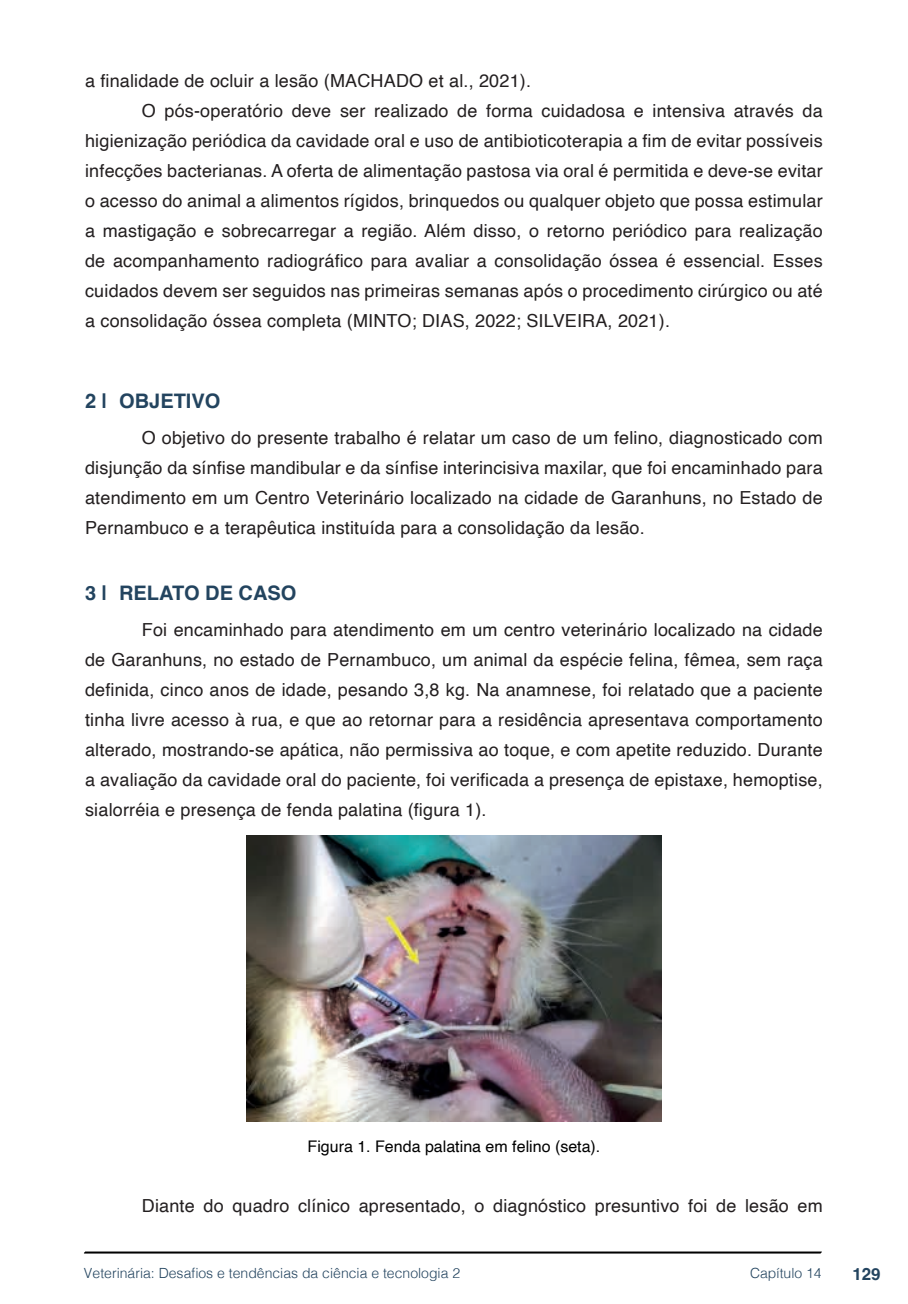
<style>
.page{position:relative;width:908px;height:1304px;background:#fff}
.page>*{position:absolute;margin:0;border:0;box-sizing:border-box;transform-origin:0 0}
.t1{font:700 20px "Helvetica";color:#23445f}
.t2{font:18px/30px "Helvetica";letter-spacing:.01em;color:#231f20;text-align:justify}
.t3{font:700 16.8px "Helvetica";color:#23445f}
.t4{font:16px "Helvetica";color:#000}
.t5{font:300 14px "Helvetica";color:#23445f}
</style>
<div class="page">
<svg style="left:84px;top:1251px;width:737px;height:3px;background:#515151"></svg>
<img style="left:246px;top:836px;width:415px;height:285px">
<p class="t2" style="left:85px;top:66px;width:447px">a finalidade de ocluir a lesão (MACHADO et al., 2021).</p>
<p class="t2" style="left:142px;top:96px;width:682px">O pós-operatório deve ser realizado de forma cuidadosa e intensiva através da</p>
<p class="t2" style="left:85px;top:126px;width:738px">higienização periódica da cavidade oral e uso de antibioticoterapia a fim de evitar possíveis</p>
<p class="t2" style="left:85px;top:156px;width:738px">infecções bacterianas. A oferta de alimentação pastosa via oral é permitida e deve-se evitar</p>
<p class="t2" style="left:85px;top:186px;width:738px">o acesso do animal a alimentos rígidos, brinquedos ou qualquer objeto que possa estimular</p>
<p class="t2" style="left:85px;top:216px;width:738px">a mastigação e sobrecarregar a região. Além disso, o retorno periódico para realização</p>
<p class="t2" style="left:85px;top:246px;width:738px">de acompanhamento radiográfico para avaliar a consolidação óssea é essencial. Esses</p>
<p class="t2" style="left:85px;top:276px;width:738px">cuidados devem ser seguidos nas primeiras semanas após o procedimento cirúrgico ou até</p>
<p class="t2" style="left:85px;top:306px;width:586px">a consolidação óssea completa (MINTO; DIAS, 2022; SILVEIRA, 2021).</p>
<p class="t1" style="left:85px;top:389px;width:137px">2 | OBJETIVO</p>
<p class="t2" style="left:85px;top:423px;width:738px;text-indent:57px">O objetivo do presente trabalho é relatar um caso de um felino, diagnosticado com disjunção da sínfise mandibular e da sínfise interincisiva maxilar, que foi encaminhado para atendimento em um Centro Veterinário localizado na cidade de Garanhuns, no Estado de Pernambuco e a terapêutica instituída para a consolidação da lesão.</p>
<p class="t1" style="left:85px;top:581px;width:213px">3 | RELATO DE CASO</p>
<p class="t2" style="left:85px;top:615px;width:738px;text-indent:57px">Foi encaminhado para atendimento em um centro veterinário localizado na cidade de Garanhuns, no estado de Pernambuco, um animal da espécie felina, fêmea, sem raça definida, cinco anos de idade, pesando 3,8 kg. Na anamnese, foi relatado que a paciente tinha livre acesso à rua, e que ao retornar para a residência apresentava comportamento alterado, mostrando-se apática, não permissiva ao toque, e com apetite reduzido. Durante a avaliação da cavidade oral do paciente, foi verificada a presença de epistaxe, hemoptise, sialorréia e presença de fenda palatina (figura 1).</p>
<p class="t4" style="left:307px;top:1134px;width:294px">Figura 1. Fenda palatina em felino (seta).</p>
<p class="t2" style="left:142px;top:1191px;width:682px">Diante do quadro clínico apresentado, o diagnóstico presuntivo foi de lesão em</p>
<p class="t5" style="left:84px;top:1261px;width:377px">Veterinária: Desafios e tendências da ciência e tecnologia 2</p>
<p class="t5" style="left:749px;top:1261px;width:73px">Capítulo 14</p>
<p class="t3" style="left:851px;top:1264px;width:30px">129</p>
</div>
